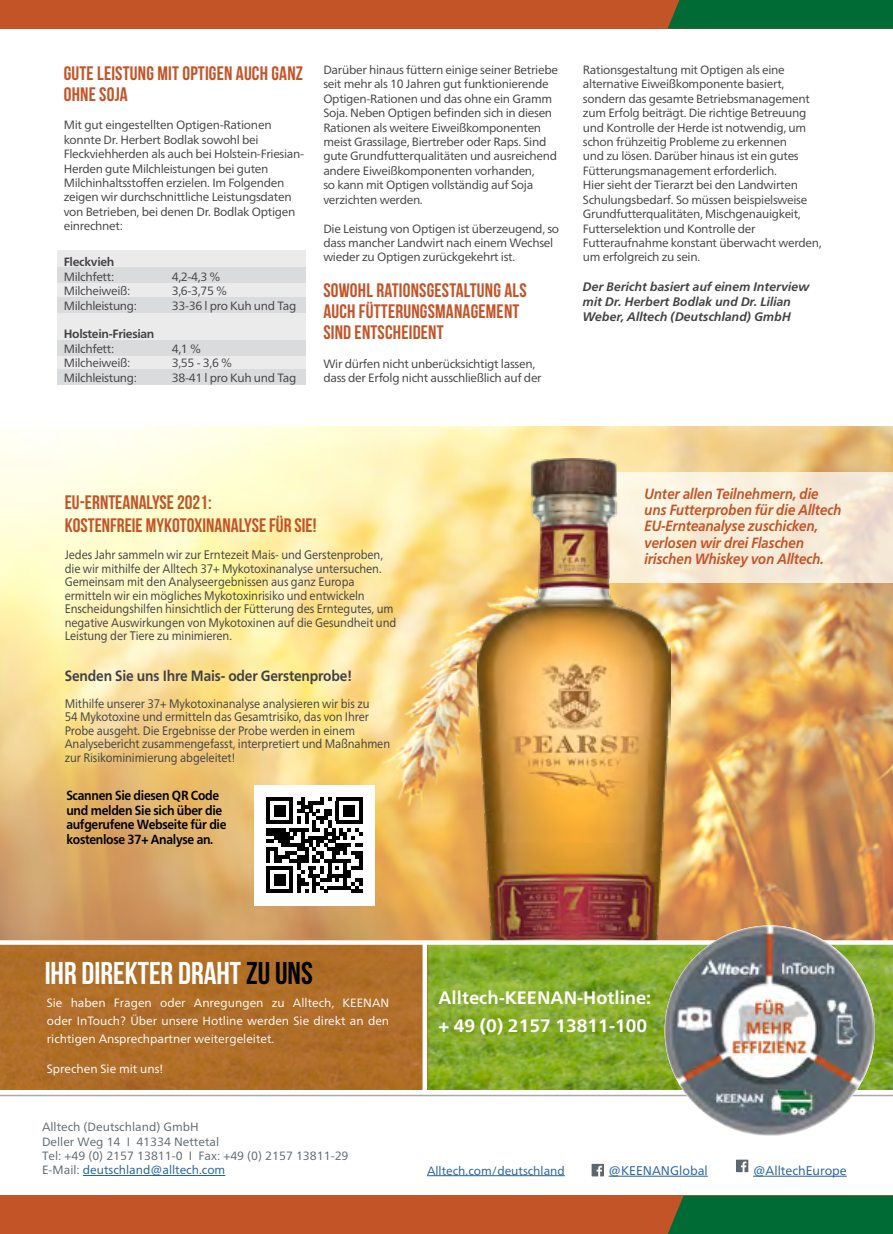
<style>
.page{position:relative;width:893px;height:1234px;background:#fff}
.page>*{position:absolute;margin:0;border:0;box-sizing:border-box;transform-origin:0 0}
.t1{font:700 31.5px "Bebas Neue";color:#fff}
.t2{font:700 19.5px/21px "Bebas Neue";letter-spacing:.01em;color:#c35428}
.t3{font:700 18px/28.8px "Frutiger Neue LTW1 G";color:#fff}
.t4{font:italic 700 14.85px/16.2px "Frutiger Neue LTW1 G";letter-spacing:-.01em;color:#c35428;scale:.91 1}
.t5{font:700 14.85px "Frutiger Neue LTW1 G";letter-spacing:-.01em;color:#414042;scale:.91 1}
.t6{font:700 13.2px/14.4px "Frutiger Neue LTW1 G";letter-spacing:-.025em;color:#000;scale:.91 1}
.t7{font:12.6px "Frutiger Neue LT Pro";color:#215e9e}
.t8{font:12.3px/13.5px "Frutiger Neue LTW1 G";letter-spacing:-.01em;color:#414042;scale:.91 1}
.t9{font:italic 700 12.3px/14.9px "Frutiger Neue LTW1 G";color:#414042}
.t10{font:12px/14.4px "Frutiger Neue LTW1 G";letter-spacing:-.025em;color:#414042}
.t11{font:12px/18px "Frutiger Neue LTW1 G";color:#fff;text-align:justify}
.t12{font:12px/14.4px "Frutiger Neue LTW1 G";color:#5d6770}
.t13{font:700 12px "Frutiger Neue LTW1 G";letter-spacing:-.025em;color:#414042}
.t14{font:12px "Frutiger Neue LTW1 G";color:#215e9e}
.s1{color:#000}
.s2{color:#215e9e}
</style>
<div class="page">
<div style="left:0;top:0;width:893px;height:29px;background:#c35428"></div>
<div style="left:0;top:1195px;width:893px;height:38px;background:#c35428"></div>
<div style="left:668px;top:0;width:225px;height:29px;background:#006b35"></div>
<div style="left:668px;top:1195px;width:225px;height:38px;background:#006b35"></div>
<div style="left:57px;top:250px;width:248px;height:135px;background:#ebebec"></div>
<div style="left:57px;top:267px;width:248px;height:16px;background:#dadbdc"></div>
<div style="left:57px;top:297px;width:248px;height:16px;background:#dadbdc"></div>
<div style="left:57px;top:340px;width:248px;height:15px;background:#dadbdc"></div>
<div style="left:57px;top:369px;width:248px;height:16px;background:#dadbdc"></div>
<img style="left:0;top:427px;width:893px;height:513px">
<svg style="left:670px;top:472px;width:223px;height:111px;background:#f6ead7"></svg>
<img style="left:478px;top:458px;width:192px;height:482px">
<hr style="left:83px;top:1174px;width:142px;height:1px;background:#215e9e">
<svg style="left:592px;top:1163px;width:12px;height:13px"></svg>
<svg style="left:736px;top:1159px;width:12px;height:12px"></svg>
<hr style="left:609px;top:1175px;width:99px;height:1px;background:#215e9e">
<hr style="left:753px;top:1175px;width:94px;height:1px;background:#215e9e">
<hr style="left:427px;top:1175px;width:138px;height:1px;background:#215e9e">
<img style="left:427px;top:944px;width:466px;height:145px">
<div style="left:0;top:943px;width:427px;height:146px;background:#b06e29"></div>
<div style="left:254px;top:784px;width:121px;height:121px;background:#fff"></div>
<svg style="left:266px;top:828px;width:19px;height:3px"></svg>
<hr style="left:266px;top:831px;width:23px;height:4px;background:#000">
<hr style="left:274px;top:835px;width:19px;height:4px;background:#000">
<hr style="left:278px;top:839px;width:11px;height:4px;background:#000">
<hr style="left:282px;top:843px;width:23px;height:4px;background:#000">
<svg style="left:285px;top:851px;width:4px;height:3px"></svg>
<hr style="left:274px;top:854px;width:15px;height:4px;background:#000">
<svg style="left:266px;top:839px;width:16px;height:23px"></svg>
<svg style="left:266px;top:797px;width:23px;height:3px"></svg>
<svg style="left:266px;top:800px;width:4px;height:20px"></svg>
<hr style="left:266px;top:820px;width:27px;height:3px;background:#000">
<div style="left:274px;top:804px;width:11px;height:12px;background:#000"></div>
<hr style="left:266px;top:866px;width:27px;height:4px;background:#000">
<svg style="left:266px;top:870px;width:4px;height:19px"></svg>
<svg style="left:289px;top:797px;width:73px;height:96px"></svg>
<hr style="left:266px;top:889px;width:27px;height:4px;background:#000">
<div style="left:274px;top:873px;width:11px;height:12px;background:#000"></div>
<svg style="left:0;top:940px;width:893px;height:4px"></svg>
<hr style="left:0;top:1094px;width:893px;height:1px;background:#a7a9ac">
<hr style="left:423px;top:943px;width:4px;height:148px;background:#fff">
<img style="left:665px;top:925px;width:210px;height:210px">
<h2 class="t2" style="left:64px;top:62px;width:241px">GUTE LEISTUNG MIT OPTIGEN AUCH GANZ<br>OHNE SOJA</h2>
<p class="t10" style="left:64px;top:117px;width:242px">Mit gut eingestellten Optigen-Rationen konnte Dr. Herbert Bodlak sowohl bei Fleckviehherden als auch bei Holstein-Friesian-Herden gute Milchleistungen bei guten Milchinhaltsstoffen erzielen. Im Folgenden zeigen wir durchschnittliche Leistungsdaten von Betrieben, bei denen Dr. Bodlak Optigen einrechnet:</p>
<p class="t13" style="left:64px;top:253px;width:52px">Fleckvieh</p>
<p class="t10" style="left:64px;top:268px;width:52px">Milchfett:</p>
<p class="t10" style="left:172px;top:268px;width:50px">4,2-4,3 %</p>
<p class="t10" style="left:64px;top:283px;width:68px">Milcheiweiß:</p>
<p class="t10" style="left:172px;top:283px;width:57px">3,6-3,75 %</p>
<p class="t10" style="left:64px;top:297px;width:75px">Milchleistung:</p>
<p class="t10" style="left:172px;top:297px;width:126px">33-36 l pro Kuh und Tag</p>
<p class="t13" style="left:64px;top:325px;width:92px">Holstein-Friesian</p>
<p class="t10" style="left:64px;top:340px;width:52px">Milchfett:</p>
<p class="t10" style="left:172px;top:340px;width:31px">4,1 %</p>
<p class="t10" style="left:64px;top:355px;width:68px">Milcheiweiß:</p>
<p class="t10" style="left:172px;top:355px;width:62px">3,55 - 3,6 %</p>
<p class="t10" style="left:64px;top:369px;width:75px">Milchleistung:</p>
<p class="t10" style="left:172px;top:369px;width:126px">38-41 l pro Kuh und Tag</p>
<p class="t10" style="left:323px;top:62px;width:236px">Darüber hinaus füttern einige seiner Betriebe seit mehr als 10 Jahren gut funktionierende Optigen-Rationen und das ohne ein Gramm Soja. Neben Optigen befinden sich in diesen Rationen als weitere Eiweißkomponenten meist Grassilage, Biertreber oder Raps. Sind gute Grundfutterqualitäten und ausreichend andere Eiweißkomponenten vorhanden,<br>so kann mit Optigen vollständig auf Soja verzichten werden.</p>
<p class="t10" style="left:323px;top:220px;width:237px">Die Leistung von Optigen ist überzeugend, so dass mancher Landwirt nach einem Wechsel wieder zu Optigen zurückgekehrt ist.</p>
<h2 class="t2" style="left:323px;top:279px;width:205px">SOWOHL RATIONSGESTALTUNG ALS<br>AUCH FÜTTERUNGSMANAGEMENT<br>SIND ENTSCHEIDENT</h2>
<p class="t10" style="left:323px;top:355px;width:220px">Wir dürfen nicht unberücksichtigt lassen, dass der Erfolg nicht ausschließlich auf der</p>
<p class="t10" style="left:583px;top:62px;width:240px">Rationsgestaltung mit Optigen als eine alternative Eiweißkomponente basiert, sondern das gesamte Betriebsmanagement zum Erfolg beiträgt. Die richtige Betreuung und Kontrolle der Herde ist notwendig, um schon frühzeitig Probleme zu erkennen<br>und zu lösen. Darüber hinaus ist ein gutes Fütterungsmanagement erforderlich.<br>Hier sieht der Tierarzt bei den Landwirten Schulungsbedarf. So müssen beispielsweise Grundfutterqualitäten, Mischgenauigkeit, Futterselektion und Kontrolle der Futteraufnahme konstant überwacht werden, um erfolgreich zu sein.</p>
<p class="t9" style="left:583px;top:278px;width:228px">Der Bericht basiert auf einem Interview mit Dr. Herbert Bodlak und Dr. Lilian<br>Weber, Alltech (Deutschland) GmbH</p>
<h2 class="t2" style="left:65px;top:490px;width:253px;line-height:23.4px">EU-ERNTEANALYSE 2021:<br>KOSTENFREIE MYKOTOXINANALYSE FÜR SIE!</h2>
<p class="t8" style="left:65px;top:547px;width:366px">Jedes Jahr sammeln wir zur Erntezeit Mais- und Gerstenproben, die wir mithilfe der Alltech 37+ Mykotoxinanalyse untersuchen.<br>Gemeinsam mit den Analyseergebnissen aus ganz Europa ermitteln wir ein mögliches Mykotoxinrisiko und entwickeln Enscheidungshilfen hinsichtlich der Fütterung des Erntegutes, um negative Auswirkungen von Mykotoxinen auf die Gesundheit und Leistung der Tiere zu minimieren.</p>
<p class="t5" style="left:65px;top:664px;width:317px">Senden Sie uns Ihre Mais- oder Gerstenprobe!</p>
<p class="t8" style="left:65px;top:695px;width:359px">Mithilfe unserer 37+ Mykotoxinanalyse analysieren wir bis zu<br>54 Mykotoxine und ermitteln das Gesamtrisiko, das von Ihrer Probe ausgeht. Die Ergebnisse der Probe werden in einem Analysebericht zusammengefasst, interpretiert und Maßnahmen zur Risikominimierung abgeleitet!</p>
<p class="t6" style="left:66px;top:787px;width:177px">Scannen Sie diesen QR Code und melden Sie sich über die aufgerufene Webseite für die kostenlose 37+ Analyse an.</p>
<p class="t4" style="left:645px;top:484px;width:218px">Unter allen Teilnehmern, die uns Futterproben für die Alltech<br>EU-Ernteanalyse zuschicken, verlosen wir drei Flaschen irischen Whiskey von Alltech.</p>
<h1 class="t1" style="left:45px;top:955px;width:270px">IHR DIREKTER DRAHT <span class="s1">ZU UNS</span></h1>
<p class="t11" style="left:47px;top:993px;width:344px">Sie haben Fragen oder Anregungen zu Alltech, KEENAN oder InTouch? Über unsere Hotline werden Sie direkt an den richtigen Ansprechpartner weitergeleitet.</p>
<p class="t11" style="left:47px;top:1059px;width:118px">Sprechen Sie mit uns!</p>
<p class="t12" style="left:42px;top:1118px;width:308px">Alltech (Deutschland) GmbH<br>Deller Weg 14 I 41334 Nettetal<br>Tel: +49 (0) 2157 13811-0 I Fax: +49 (0) 2157 13811-29<br>E-Mail: <span class="s2">deutschland@alltech.com</span></p>
<h3 class="t3" style="left:439px;top:981px;width:214px">Alltech-KEENAN-Hotline: + 49 (0) 2157 13811-100</h3>
<p class="t14" style="left:427px;top:1161px;width:139px">Alltech.com/deutschland</p>
<p class="t7" style="left:609px;top:1162px;width:101px">@KEENANGlobal</p>
<p class="t7" style="left:753px;top:1162px;width:95px">@AlltechEurope</p>
</div>
